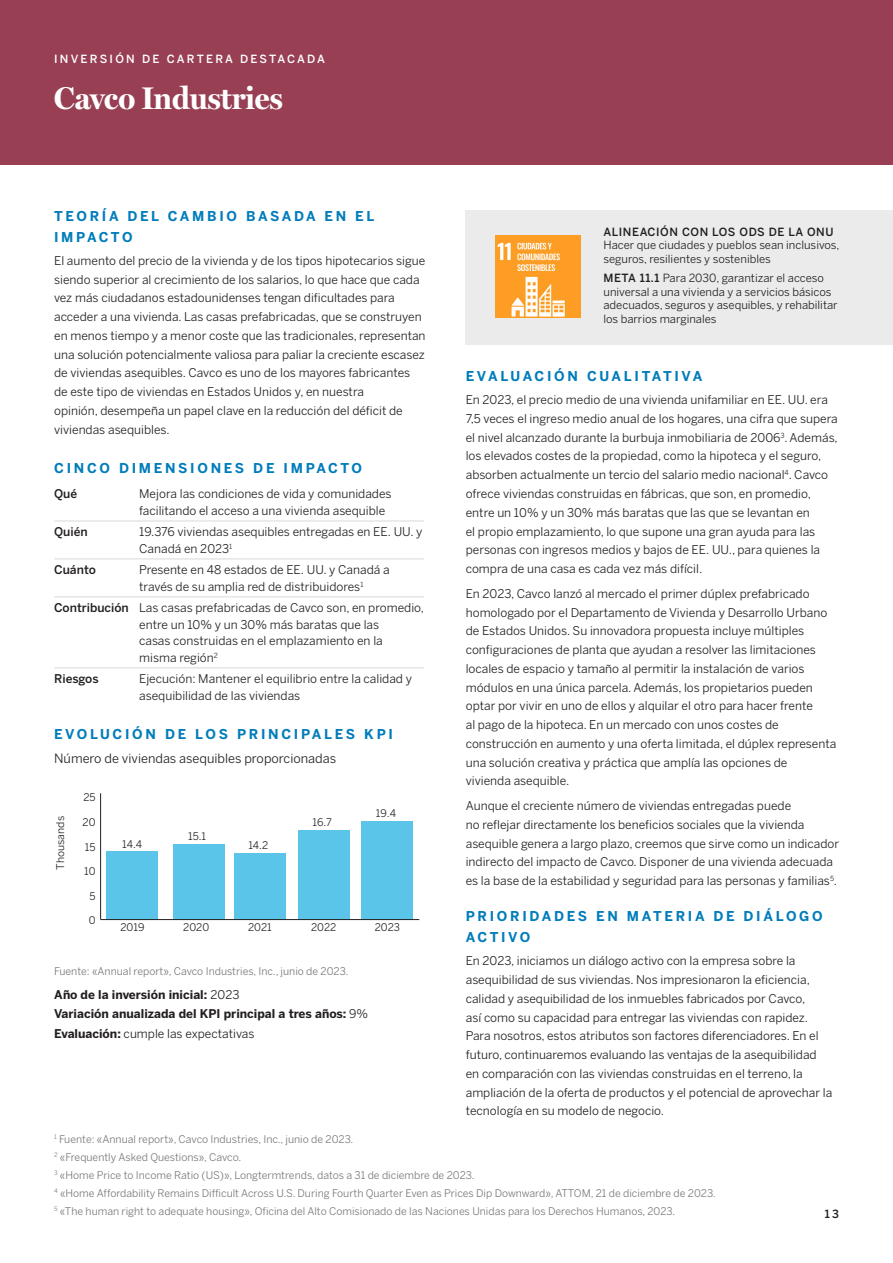
<style>
.page{position:relative;width:893px;height:1263px;background:#fff}
.page>*{position:absolute;margin:0;border:0;box-sizing:border-box;transform-origin:0 0}
.Headline_1_no_TOC_White{font:700 31.5px "Miller Display";color:#fff}
.Subhead_1_-_Blue{font:700 13.5px/21px "Benton Sans";letter-spacing:.2em;color:#007cbb}
.Body_Copy_-_Black{font:12.75px "Benton Sans";color:#231f20}
.Body_Copy{font:12px/18.8px "Benton Sans";color:#231f20}
.Body_Copy_-_Black-2{font:12px/18.8px "Benton Sans";color:#231f20}
.Legal_-_Gray{font:700 12px "Benton Sans";color:#231f20}
.Body_Copy_-_Black-3{font:500 12px "Benton Sans";color:#231f20}
.Legal_-_Gray-2{font:12px "Benton Sans";color:#231f20}
.Legal_-_Black{font:11.25px/13.5px "Benton Sans";color:#231f20}
.Subhead_2_-_White{font:500 11.25px "Benton Sans";letter-spacing:.2em;color:#fff}
.Subhead_2_-_White-2{font:500 11.25px "Benton Sans";color:#231f20}
.Legal_-_Gray-3{font:10.5px "Benton Sans";color:#76787b}
.t1{font:10.5px "Benton Sans";color:#231f20}
.s1{font-weight:400}
.s2{font-weight:700}
.s3{font-weight:500}
</style>
<div class="page">
<div style="left:0;top:0;width:893px;height:164px;background:#983f54"></div>
<div style="left:466px;top:210px;width:427px;height:135px;background:#ebebec"></div>
<img style="left:495px;top:236px;width:85px;height:81px">
<hr style="left:54px;top:521px;width:85px;height:1px;background:#dcd8d7">
<hr style="left:139px;top:521px;width:285px;height:1px;background:#dcd8d7">
<hr style="left:54px;top:558px;width:85px;height:1px;background:#dcd8d7">
<hr style="left:139px;top:558px;width:285px;height:1px;background:#dcd8d7">
<hr style="left:54px;top:596px;width:85px;height:1px;background:#dcd8d7">
<hr style="left:139px;top:596px;width:285px;height:1px;background:#dcd8d7">
<hr style="left:54px;top:667px;width:85px;height:1px;background:#dcd8d7">
<hr style="left:139px;top:667px;width:285px;height:1px;background:#dcd8d7">
<div style="left:362px;top:821px;width:51px;height:98px;background:#5bc4e9"></div>
<div style="left:107px;top:851px;width:51px;height:68px;background:#5bc4e9"></div>
<div style="left:173px;top:844px;width:52px;height:75px;background:#5bc4e9"></div>
<div style="left:234px;top:853px;width:51px;height:66px;background:#5bc4e9"></div>
<div style="left:298px;top:830px;width:51px;height:89px;background:#5bc4e9"></div>
<hr style="left:101px;top:919px;width:318px;height:1px;background:#231f20">
<hr style="left:100px;top:793px;width:1px;height:126px;background:#231f20">
<p class="Subhead_2_-_White" style="left:54px;top:51px;width:272px">INVERSIÓN DE CARTERA DESTACADA</p>
<p class="Headline_1_no_TOC_White" style="left:54px;top:73px;width:230px">Cavco Industries</p>
<p class="Subhead_1_-_Blue" style="left:54px;top:205px;width:322px">TEORÍA DEL CAMBIO BASADA EN EL<br>IMPACTO</p>
<p class="Body_Copy_-_Black-2" style="left:54px;top:250px;width:373px">El aumento del precio de la vivienda y de los tipos hipotecarios sigue siendo superior al crecimiento de los salarios, lo que hace que cada vez más ciudadanos estadounidenses tengan dificultades para acceder a una vivienda. Las casas prefabricadas, que se construyen en menos tiempo y a menor coste que las tradicionales, representan una solución potencialmente valiosa para paliar la creciente escasez de viviendas asequibles. Cavco es uno de los mayores fabricantes de este tipo de viviendas en Estados Unidos y, en nuestra<br>opinión, desempeña un papel clave en la reducción del déficit de viviendas asequibles.</p>
<p class="Subhead_1_-_Blue" style="left:54px;top:457px;width:309px">CINCO DIMENSIONES DE IMPACTO</p>
<p class="Body_Copy_-_Black-3" style="left:54px;top:485px;width:25px">Qué</p>
<p class="Body_Copy_-_Black-2" style="left:139px;top:485px;width:254px;line-height:16.5px">Mejora las condiciones de vida y comunidades facilitando el acceso a una vivienda asequible</p>
<p class="Body_Copy_-_Black-3" style="left:54px;top:523px;width:35px">Quién</p>
<p class="Body_Copy_-_Black-2" style="left:139px;top:523px;width:285px;line-height:16.5px">19.376 viviendas asequibles entregadas en EE. UU. y<br>Canadá en 2023<sup>1</sup></p>
<p class="Body_Copy_-_Black-3" style="left:54px;top:561px;width:43px">Cuánto</p>
<p class="Body_Copy_-_Black-2" style="left:139px;top:561px;width:252px;line-height:16.5px">Presente en 48 estados de EE. UU. y Canadá a través de su amplia red de distribuidores<sup>1</sup></p>
<p class="Body_Copy_-_Black-3" style="left:54px;top:599px;width:76px">Contribución</p>
<p class="Body_Copy_-_Black-2" style="left:139px;top:599px;width:286px;line-height:16.5px">Las casas prefabricadas de Cavco son, en promedio, entre un 10% y un 30% más baratas que las<br>casas construidas en el emplazamiento en la<br>misma región<sup>2</sup></p>
<p class="Body_Copy_-_Black-3" style="left:54px;top:670px;width:46px">Riesgos</p>
<p class="Body_Copy_-_Black-2" style="left:139px;top:670px;width:274px;line-height:16.5px">Ejecución: Mantener el equilibrio entre la calidad y asequibilidad de las viviendas</p>
<p class="Subhead_1_-_Blue" style="left:54px;top:723px;width:340px">EVOLUCIÓN DE LOS PRINCIPALES KPI</p>
<p class="Body_Copy_-_Black" style="left:54px;top:749px;width:283px">Número de viviendas asequibles proporcionadas</p>
<p class="t1" style="left:54px;top:869px;width:55px;rotate:-90deg">Thousands</p>
<p class="t1" style="left:83px;top:791px;width:14px">25</p>
<p class="t1" style="left:83px;top:816px;width:15px">20</p>
<p class="t1" style="left:85px;top:840px;width:12px">15</p>
<p class="t1" style="left:84px;top:865px;width:13px">10</p>
<p class="t1" style="left:90px;top:890px;width:8px">5</p>
<p class="t1" style="left:89px;top:914px;width:8px">0</p>
<p class="t1" style="left:122px;top:838px;width:22px">14.4</p>
<p class="t1" style="left:188px;top:830px;width:19px">15.1</p>
<p class="t1" style="left:248px;top:839px;width:21px">14.2</p>
<p class="t1" style="left:312px;top:816px;width:21px">16.7</p>
<p class="t1" style="left:376px;top:806px;width:22px">19.4</p>
<p class="t1" style="left:120px;top:921px;width:25px">2019</p>
<p class="t1" style="left:183px;top:921px;width:28px">2020</p>
<p class="t1" style="left:248px;top:921px;width:25px">2021</p>
<p class="t1" style="left:311px;top:921px;width:27px">2022</p>
<p class="t1" style="left:375px;top:921px;width:27px">2023</p>
<p class="Legal_-_Gray-3" style="left:54px;top:963px;width:296px">Fuente: «Annual report», Cavco Industries, Inc., junio de 2023.</p>
<p class="Legal_-_Gray" style="left:54px;top:985px;width:187px">Año de la inversión inicial: <span class="s1">2023</span></p>
<p class="Legal_-_Gray" style="left:54px;top:1005px;width:316px">Variación anualizada del KPI principal a tres años: <span class="s1">9%</span></p>
<p class="Legal_-_Gray-2" style="left:54px;top:1025px;width:202px"><span class="s2">Evaluación:</span> cumple las expectativas</p>
<p class="Legal_-_Black" style="left:603px;top:224px;width:237px"><span class="s3">ALINEACIÓN CON LOS ODS DE LA ONU<br></span>Hacer que ciudades y pueblos sean inclusivos, seguros, resilientes y sostenibles</p>
<p class="Legal_-_Black" style="left:603px;top:271px;width:236px"><span class="s3">META 11. 1</span> Para 2030, garantizar el acceso universal a una vivienda y a servicios básicos adecuados, seguros y asequibles, y rehabilitar los barrios marginales</p>
<p class="Subhead_1_-_Blue" style="left:466px;top:365px;width:238px">EVALUACIÓN CUALITATIVA</p>
<p class="Body_Copy" style="left:466px;top:390px;width:374px">En 2023, el precio medio de una vivienda unifamiliar en EE. UU. era 7,5 veces el ingreso medio anual de los hogares, una cifra que supera el nivel alcanzado durante la burbuja inmobiliaria de 2006<sup>3</sup>. Además, los elevados costes de la propiedad, como la hipoteca y el seguro, absorben actualmente un tercio del salario medio nacional<sup>4</sup>. Cavco ofrece viviendas construidas en fábricas, que son, en promedio, entre un 10% y un 30% más baratas que las que se levantan en<br>el propio emplazamiento, lo que supone una gran ayuda para las personas con ingresos medios y bajos de EE. UU., para quienes la compra de una casa es cada vez más difícil.</p>
<p class="Body_Copy" style="left:466px;top:583px;width:372px">En 2023, Cavco lanzó al mercado el primer dúplex prefabricado homologado por el Departamento de Vivienda y Desarrollo Urbano de Estados Unidos. Su innovadora propuesta incluye múltiples configuraciones de planta que ayudan a resolver las limitaciones locales de espacio y tamaño al permitir la instalación de varios módulos en una única parcela. Además, los propietarios pueden optar por vivir en uno de ellos y alquilar el otro para hacer frente<br>al pago de la hipoteca. En un mercado con unos costes de construcción en aumento y una oferta limitada, el dúplex representa una solución creativa y práctica que amplía las opciones de<br>vivienda asequible.</p>
<p class="Body_Copy" style="left:466px;top:796px;width:375px">Aunque el creciente número de viviendas entregadas puede<br>no reflejar directamente los beneficios sociales que la vivienda asequible genera a largo plazo, creemos que sirve como un indicador indirecto del impacto de Cavco. Disponer de una vivienda adecuada es la base de la estabilidad y seguridad para las personas y familias<sup>5</sup>.</p>
<p class="Subhead_1_-_Blue" style="left:466px;top:905px;width:359px">PRIORIDADES EN MATERIA DE DIÁLOGO<br>ACTIVO</p>
<p class="Body_Copy" style="left:466px;top:951px;width:368px">En 2023, iniciamos un diálogo activo con la empresa sobre la asequibilidad de sus viviendas. Nos impresionaron la eficiencia, calidad y asequibilidad de los inmuebles fabricados por Cavco,<br>así como su capacidad para entregar las viviendas con rapidez.<br>Para nosotros, estos atributos son factores diferenciadores. En el futuro, continuaremos evaluando las ventajas de la asequibilidad en comparación con las viviendas construidas en el terreno, la ampliación de la oferta de productos y el potencial de aprovechar la tecnología en su modelo de negocio.</p>
<p class="Legal_-_Gray-3" style="left:54px;top:1131px;width:301px"><sup>1</sup> Fuente: «Annual report», Cavco Industries, Inc., junio de 2023.</p>
<p class="Legal_-_Gray-3" style="left:54px;top:1149px;width:189px"><sup>2</sup> «Frequently Asked Questions», Cavco.</p>
<p class="Legal_-_Gray-3" style="left:54px;top:1167px;width:422px"><sup>3</sup> «Home Price to Income Ratio (US)», Longtermtrends, datos a 31 de diciembre de 2023.</p>
<p class="Legal_-_Gray-3" style="left:54px;top:1185px;width:663px"><sup>4</sup> «Home Affordability Remains Difficult Across U.S. During Fourth Quarter Even as Prices Dip Downward», ATTOM, 21 de diciembre de 2023.</p>
<p class="Legal_-_Gray-3" style="left:54px;top:1203px;width:623px"><sup>5</sup> «The human right to adequate housing», Oficina del Alto Comisionado de las Naciones Unidas para los Derechos Humanos, 2023.</p>
<p class="Subhead_2_-_White-2" style="left:825px;top:1205px;width:16px">13</p>
</div>
